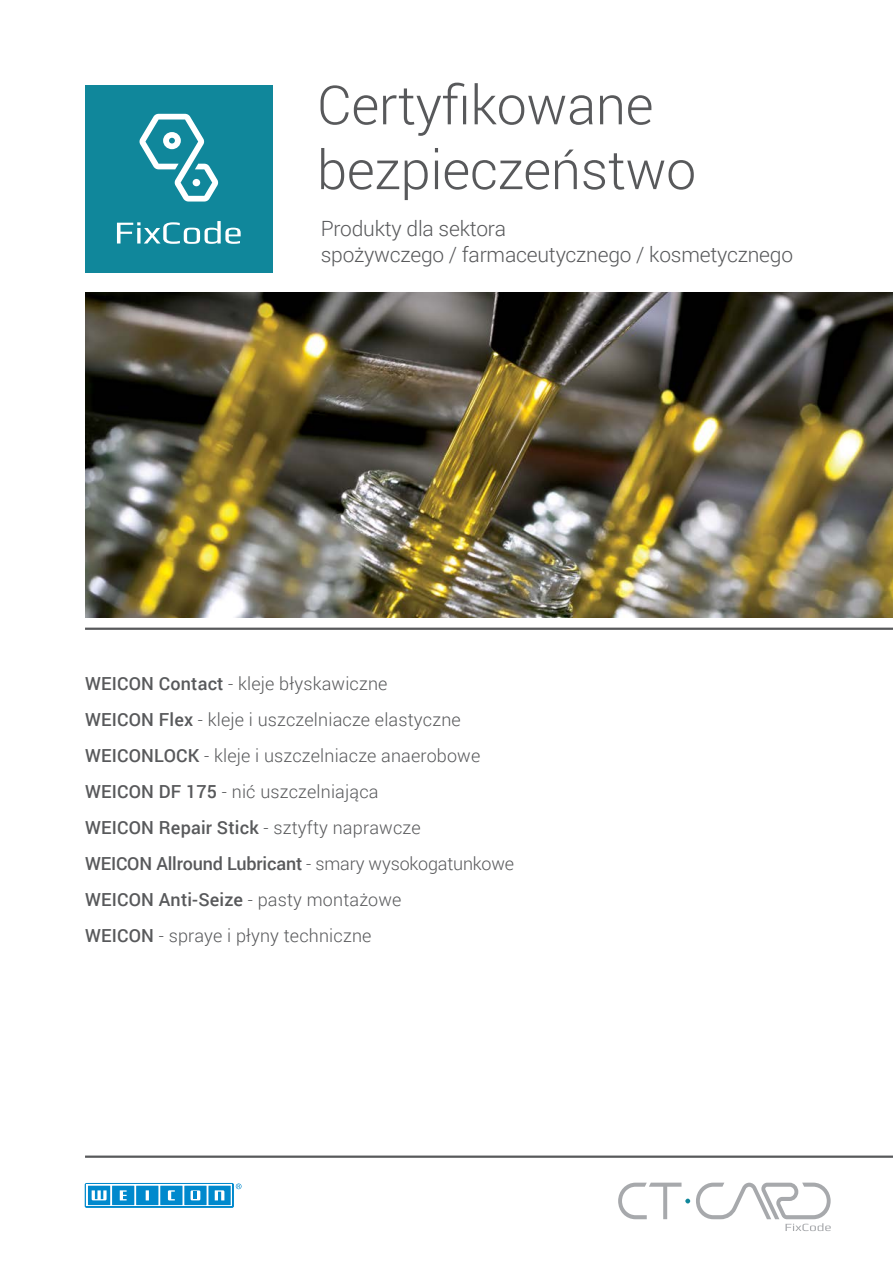
<style>
.page{position:relative;width:893px;height:1263px;background:#fff}
.page>*{position:absolute;margin:0;border:0;box-sizing:border-box;transform-origin:0 0}
.t1{font:300 54px/64.8px "Roboto";letter-spacing:-.005em;color:#58595b}
.t2{font:300 21px/25.2px "Roboto";letter-spacing:-.01em;color:#58595b}
.t3{font:300 18px/36px "Roboto";letter-spacing:.01em;color:#58595b}
.s1{font-weight:500}
</style>
<div class="page">
<div style="left:85px;top:1183px;width:149px;height:24px;border:1px solid #0089cd"></div>
<svg style="left:86px;top:1185px;width:146px;height:21px"></svg>
<svg style="left:236px;top:1183px;width:6px;height:6px"></svg>
<div style="left:88px;top:1186px;width:22px;height:19px;background:#0089cd"></div>
<div style="left:112px;top:1186px;width:22px;height:19px;background:#0089cd"></div>
<div style="left:136px;top:1186px;width:22px;height:19px;background:#0089cd"></div>
<div style="left:160px;top:1186px;width:22px;height:19px;background:#0089cd"></div>
<div style="left:184px;top:1186px;width:23px;height:19px;background:#0089cd"></div>
<div style="left:208px;top:1186px;width:23px;height:19px;background:#0089cd"></div>
<svg style="left:120px;top:1190px;width:7px;height:10px"></svg>
<svg style="left:146px;top:1190px;width:3px;height:10px"></svg>
<svg style="left:215px;top:1190px;width:9px;height:10px"></svg>
<svg style="left:191px;top:1190px;width:9px;height:10px"></svg>
<svg style="left:92px;top:1190px;width:15px;height:10px"></svg>
<svg style="left:168px;top:1190px;width:7px;height:10px"></svg>
<svg style="left:194px;top:1192px;width:3px;height:7px"></svg>
<div style="left:85px;top:85px;width:188px;height:188px;background:#10879b"></div>
<svg style="left:618px;top:1182px;width:72px;height:37px"></svg>
<svg style="left:696px;top:1182px;width:135px;height:49px"></svg>
<hr style="left:85px;top:1155px;width:808px;height:3px;background:#58595b">
<hr style="left:85px;top:628px;width:808px;height:2px;background:#58595b">
<img style="left:85px;top:292px;width:808px;height:325px">
<svg style="left:139px;top:114px;width:79px;height:88px"></svg>
<div style="left:193px;top:179px;width:7px;height:7px;background:#fff;border-radius:50%"></div>
<svg style="left:117px;top:221px;width:124px;height:23px"></svg>
<h1 class="t1" style="left:317px;top:71px;width:381px">Certyfikowane bezpieczeństwo</h1>
<p class="t2" style="left:321px;top:216px;width:474px">Produkty dla sektora<br>spożywczego / farmaceutycznego / kosmetycznego</p>
<p class="t3" style="left:85px;top:665px;width:431px"><span class="s1">WEICON Contact</span> - kleje błyskawiczne<br><span class="s1">WEICON Flex</span> - kleje i uszczelniacze elastyczne <span class="s1">WEICONLOCK</span> - kleje i uszczelniacze anaerobowe <span class="s1">WEICON DF 175</span> - nić uszczelniająca<br><span class="s1">WEICON Repair Stick</span> - sztyfty naprawcze<br><span class="s1">WEICON Allround Lubricant</span> - smary wysokogatunkowe <span class="s1">WEICON Anti-Seize</span> - pasty montażowe<br><span class="s1">WEICON</span> - spraye i płyny techniczne</p>
</div>
